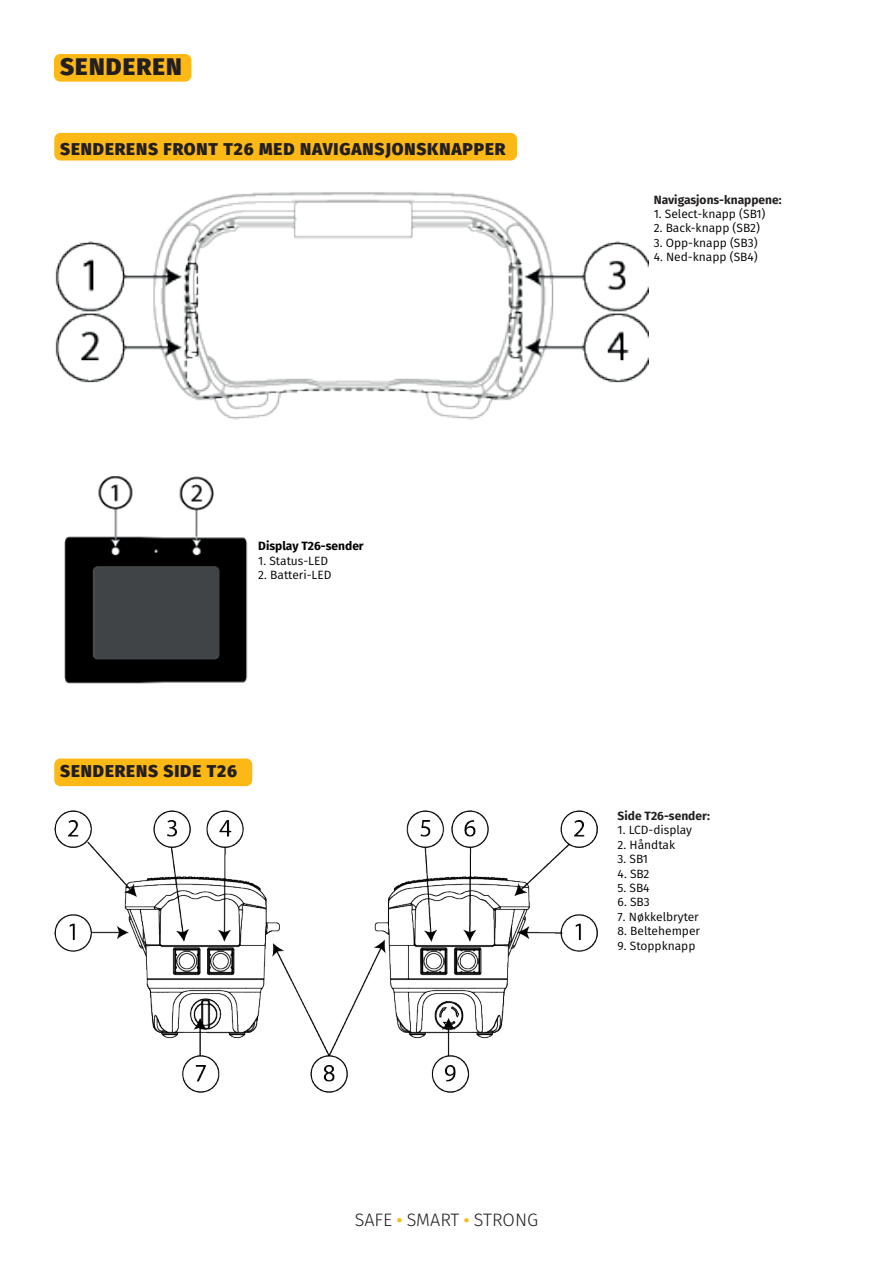
<style>
.page{position:relative;width:893px;height:1263px;background:#fff}
.page>*{position:absolute;margin:0;border:0;box-sizing:border-box;transform-origin:0 0}
.t1{font:800 24px "Fira Sans";letter-spacing:.05em;color:#231f20}
.t2{font:300 18px "Fira Sans";color:#231f20}
.t3{font:800 17.1px "Fira Sans";letter-spacing:.05em;color:#231f20}
.t4{font:12px "Fira Sans";color:#000001}
.t5{font:700 12px "Fira Sans";color:#231f20}
.t6{font:700 12px "Fira Sans";color:#000001}
</style>
<div class="page">
<div style="left:54px;top:133px;width:463px;height:28px;background:#fcb814;border-radius:6px"></div>
<img style="left:54px;top:811px;width:544px;height:282px">
<div style="left:54px;top:758px;width:198px;height:28px;background:#fcb814;border-radius:6px"></div>
<img style="left:64px;top:476px;width:184px;height:208px">
<div style="left:54px;top:54px;width:137px;height:28px;background:#fcb814;border-radius:6px"></div>
<img style="left:55px;top:192px;width:593px;height:228px">
<h1 class="t1" style="left:60px;top:45px;width:123px">SENDEREN</h1>
<h3 class="t3" style="left:60px;top:134px;width:447px">SENDERENS FRONT T26 MED NAVIGANSJONSKNAPPER</h3>
<p class="t5" style="left:654px;top:189px;width:129px">Navigasjons-knappene:</p>
<p class="t4" style="left:654px;top:205px;width:113px">1. Select-knapp (SB1)</p>
<p class="t4" style="left:654px;top:219px;width:108px">2. Back-knapp (SB2)</p>
<p class="t4" style="left:654px;top:234px;width:105px">3. Opp-knapp (SB3)</p>
<p class="t4" style="left:654px;top:248px;width:105px">4. Ned-knapp (SB4)</p>
<p class="t6" style="left:258px;top:536px;width:107px">Display T26-sender</p>
<p class="t4" style="left:258px;top:551px;width:71px">1. Status-LED</p>
<p class="t4" style="left:258px;top:566px;width:75px">2. Batteri-LED</p>
<h3 class="t3" style="left:60px;top:756px;width:178px">SENDERENS SIDE T26</h3>
<p class="t5" style="left:618px;top:806px;width:94px">Side T26-sender:</p>
<p class="t4" style="left:618px;top:821px;width:76px">1. LCD-display</p>
<p class="t4" style="left:618px;top:836px;width:59px">2. Håndtak</p>
<p class="t4" style="left:618px;top:850px;width:32px">3. SB1</p>
<p class="t4" style="left:618px;top:864px;width:33px">4. SB2</p>
<p class="t4" style="left:618px;top:879px;width:34px">5. SB4</p>
<p class="t4" style="left:618px;top:893px;width:34px">6. SB3</p>
<p class="t4" style="left:618px;top:908px;width:83px">7. Nøkkelbryter</p>
<p class="t4" style="left:618px;top:922px;width:84px">8. Beltehemper</p>
<p class="t4" style="left:618px;top:936px;width:79px">9. Stoppknapp</p>
<h2 class="t2" style="left:355px;top:1207px;width:185px">SAFE <sup>●</sup> SMART <sup>●</sup> STRONG</h2>
</div>
